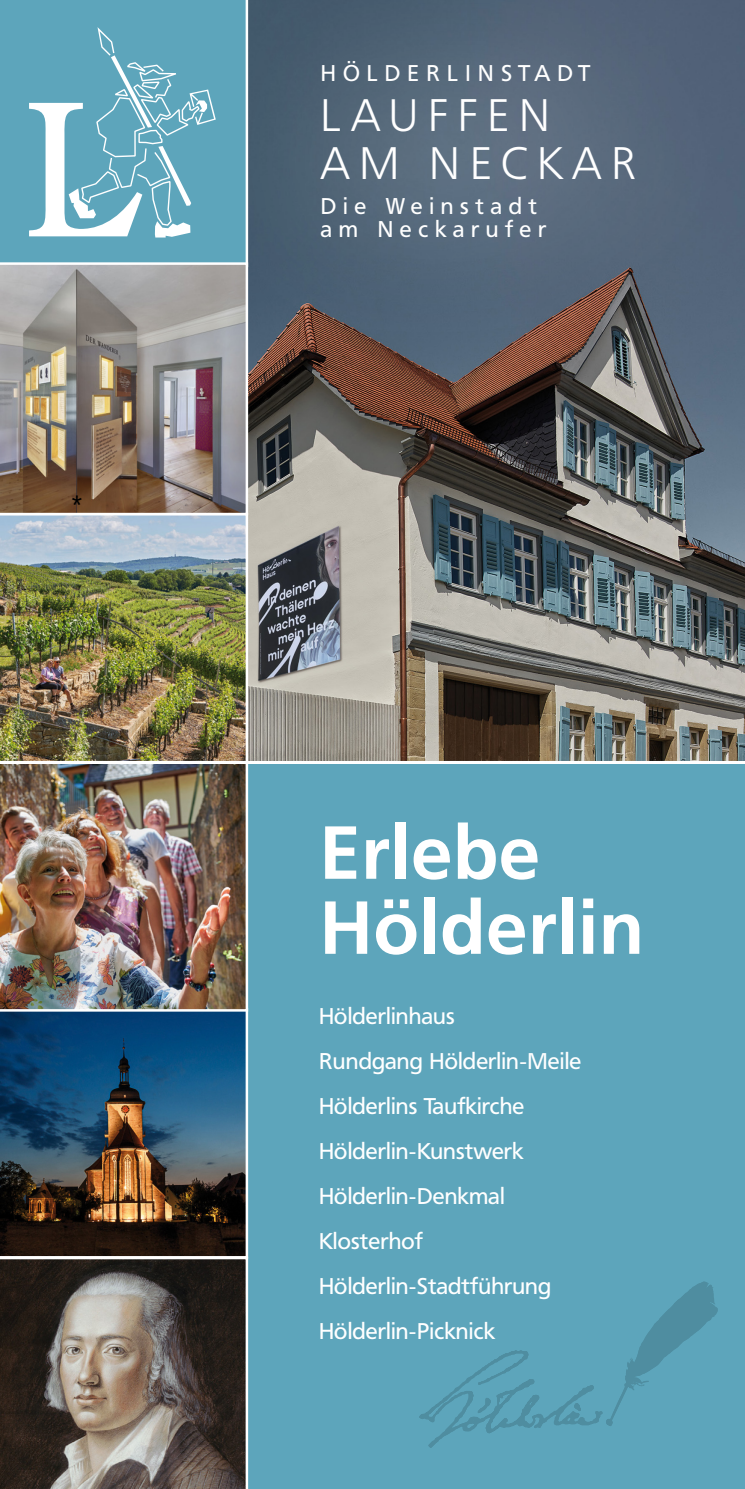
<style>
.page{position:relative;width:745px;height:1489px;background:#fff}
.page>*{position:absolute;margin:0;border:0;box-sizing:border-box;transform-origin:0 0}
.t1{font:700 75px/75px "Frutiger LT Pro";color:#fff}
.t2{font:300 45px/48px "Frutiger BQ";letter-spacing:.22em;color:#fff}
.t3{font:300 condensed 30px "Frutiger LT Pro";color:#000}
.t4{font:22.5px/45px "Frutiger BQ";letter-spacing:.01em;color:#fff}
.t5{font:22.5px/22.5px "Frutiger BQ";letter-spacing:.3em;color:#fff}
</style>
<div class="page">
<img style="left:248px;top:0;width:496px;height:761px">
<div style="left:0;top:762px;width:744px;height:726px;background:#5da5bb"></div>
<svg style="left:248px;top:0;width:485px;height:348px;background:#546475"></svg>
<div style="left:0;top:0;width:246px;height:262px;background:#5da5bb"></div>
<img style="left:0;top:1011px;width:248px;height:245px">
<img style="left:0;top:515px;width:246px;height:246px">
<img style="left:0;top:763px;width:248px;height:248px">
<svg style="left:0;top:1256px;width:248px;height:232px;background:#5e564f"></svg>
<img style="left:0;top:262px;width:246px;height:251px">
<svg style="left:29px;top:27px;width:187px;height:210px;background:#7bb5c7"></svg>
<svg style="left:419px;top:1281px;width:298px;height:166px"></svg>
<hr style="left:0;top:761px;width:744px;height:2px;background:#fff">
<p class="t3" style="left:70px;top:490px;width:16px">*</p>
<p class="t5" style="left:320px;top:62px;width:271px">HÖLDERLINSTADT</p>
<p class="t2" style="left:320px;top:92px;width:315px">LAUFFEN<br>AM NECKAR</p>
<p class="t5" style="left:320px;top:195px;width:226px">Die Weinstadt am Neckarufer</p>
<p class="t1" style="left:319px;top:815px;width:327px">Erlebe<br>Hölderlin</p>
<p class="t4" style="left:319px;top:993px;width:263px">Hölderlinhaus<br>Rundgang Hölderlin-Meile<br>Hölderlins Taufkirche<br>Hölderlin-Kunstwerk<br>Hölderlin-Denkmal<br>Klosterhof<br>Hölderlin-Stadtführung<br>Hölderlin-Picknick</p>
</div>
